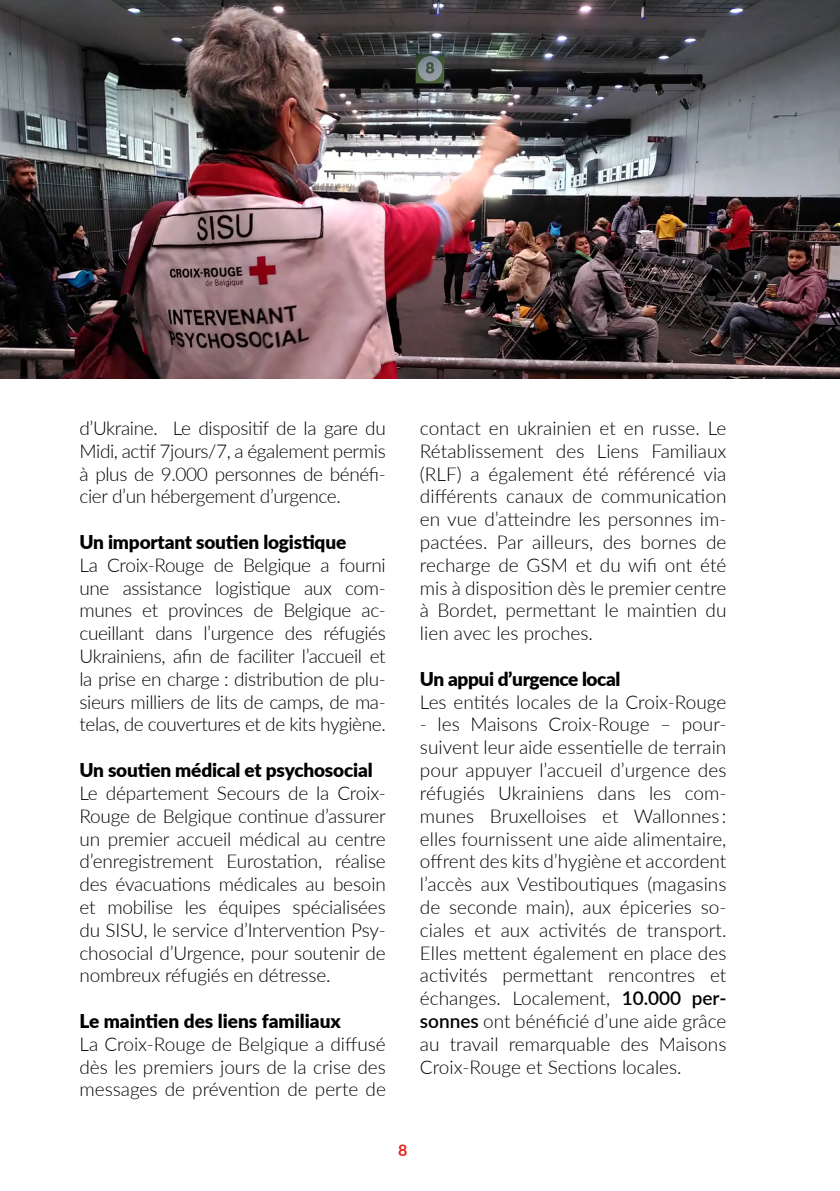
<style>
.page{position:relative;width:840px;height:1191px;background:#fff}
.page>*{position:absolute;margin:0;border:0;box-sizing:border-box;transform-origin:0 0}
.t1{font:300 19px/22.8px "Lato";letter-spacing:-.01em;color:#000;text-align:justify}
.t2{font:900 19px "Lato";letter-spacing:-.01em;color:#000}
.t3{font:700 16px "Lato";color:#e5231b}
.s1{font-weight:600}
</style>
<div class="page">
<img style="left:0;top:0;width:839px;height:378px">
<p class="t1" style="left:79px;top:416px;width:308px">d’Ukraine. Le dispositif de la gare du Midi, actif 7jours/7, a également permis à plus de 9.000 personnes de bénéfi&shy;cier d’un hébergement d’urgence.</p>
<p class="t2" style="left:79px;top:528px;width:268px">Un important soutien logistique</p>
<p class="t1" style="left:79px;top:553px;width:308px">La Croix-Rouge de Belgique a fourni une assistance logistique aux com&shy;munes et provinces de Belgique ac&shy;cueillant dans l’urgence des réfugiés Ukrainiens, afin de faciliter l’accueil et la prise en charge : distribution de plu&shy;sieurs milliers de lits de camps, de ma&shy;telas, de couvertures et de kits hygiène.</p>
<p class="t2" style="left:79px;top:756px;width:294px">Un soutien médical et psychosocial</p>
<p class="t1" style="left:79px;top:781px;width:308px">Le département Secours de la Croix-Rouge de Belgique continue d’assurer un premier accueil médical au centre d’enregistrement Eurostation, réalise des évacuations médicales au besoin et mobilise les équipes spécialisées du SISU, le service d’Intervention Psy&shy;chosocial d’Urgence, pour soutenir de nombreux réfugiés en détresse.</p>
<p class="t2" style="left:79px;top:1006px;width:263px">Le maintien des liens familiaux</p>
<p class="t1" style="left:79px;top:1032px;width:308px">La Croix-Rouge de Belgique a diffusé dès les premiers jours de la crise des messages de prévention de perte de</p>
<p class="t1" style="left:420px;top:416px;width:308px">contact en ukrainien et en russe. Le Rétablissement des Liens Familiaux (RLF) a également été référencé via différents canaux de communication en vue d’atteindre les personnes im&shy;pactées. Par ailleurs, des bornes de recharge de GSM et du wifi ont été mis à disposition dès le premier centre à Bordet, permettant le maintien du lien avec les proches.</p>
<p class="t2" style="left:420px;top:664px;width:202px">Un appui d’urgence local</p>
<p class="t1" style="left:420px;top:690px;width:308px">Les entités locales de la Croix-Rouge</p>
<p class="t1" style="left:420px;top:712px;width:308px">- les Maisons Croix-Rouge – pour&shy;suivent leur aide essentielle de terrain pour appuyer l’accueil d’urgence des réfugiés Ukrainiens dans les com&shy;munes Bruxelloises et Wallonnes : elles fournissent une aide alimentaire, offrent des kits d’hygiène et accordent l’accès aux Vestiboutiques (magasins de seconde main), aux épiceries so&shy;ciales et aux activités de transport.<br>Elles mettent également en place des activités permettant rencontres et échanges. Localement, <span class="s1">10.000 per&shy;sonnes</span> ont bénéficié d’une aide grâce au travail remarquable des Maisons Croix-Rouge et Sections locales.</p>
<p class="t3" style="left:398px;top:1138px;width:11px">8</p>
</div>
